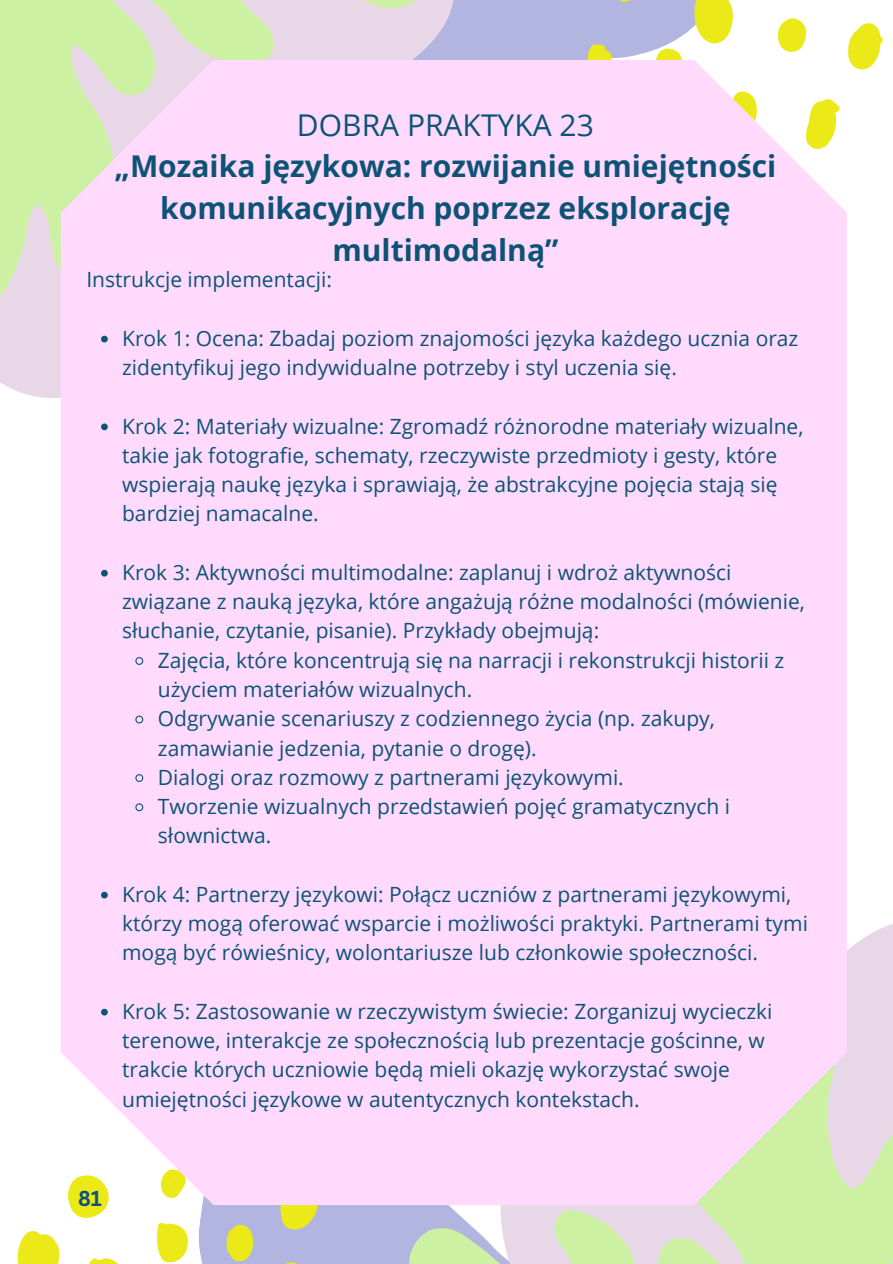
<style>
.page{position:relative;width:893px;height:1264px;background:#fff}
.page>*{position:absolute;margin:0;border:0;box-sizing:border-box;transform-origin:0 0}
.t1{font:700 30px/41.7px "Open Sans";color:#0c5376;text-align:center}
.t2{font:21px/29.2px "Open Sans";color:#0c5376}
.t3{font:700 21px "Canva Sans";color:#0c5376}
.s1{font-weight:400}
</style>
<div class="page">
<svg style="left:846px;top:884px;width:46px;height:74px"></svg>
<svg style="left:804px;top:958px;width:88px;height:305px;background:#dce2ca"></svg>
<div style="left:479px;top:0;width:108px;height:60px;background:#b1b5df"></div>
<svg style="left:360px;top:1204px;width:444px;height:59px;background:#d3ddcb"></svg>
<svg style="left:263px;top:0;width:216px;height:60px;background:#dcd2e2"></svg>
<svg style="left:0;top:0;width:263px;height:352px;background:#d3eab5"></svg>
<svg style="left:17px;top:1204px;width:314px;height:59px"></svg>
<svg style="left:587px;top:0;width:296px;height:70px"></svg>
<div style="left:61px;top:60px;width:785px;height:1144px;background:#ffdafd"></div>
<svg style="left:101px;top:336px;width:7px;height:6px"></svg>
<svg style="left:101px;top:423px;width:7px;height:7px"></svg>
<svg style="left:101px;top:570px;width:7px;height:6px"></svg>
<svg style="left:134px;top:656px;width:10px;height:9px"></svg>
<svg style="left:134px;top:714px;width:10px;height:10px"></svg>
<svg style="left:134px;top:773px;width:10px;height:9px"></svg>
<svg style="left:134px;top:802px;width:10px;height:10px"></svg>
<svg style="left:101px;top:891px;width:7px;height:7px"></svg>
<svg style="left:101px;top:1008px;width:7px;height:7px"></svg>
<p class="t1" style="left:114px;top:103px;width:663px"><span class="s1">DOBRA PRAKTYKA 23<br></span>„Mozaika językowa: rozwijanie umiejętności komunikacyjnych poprzez eksplorację multimodalną”</p>
<p class="t2" style="left:86px;top:264px;width:247px">Instrukcje implementacji:</p>
<p class="t2" style="left:122px;top:323px;width:677px">Krok 1: Ocena: Zbadaj poziom znajomości języka każdego ucznia oraz zidentyfikuj jego indywidualne potrzeby i styl uczenia się.</p>
<p class="t2" style="left:122px;top:411px;width:682px">Krok 2: Materiały wizualne: Zgromadź różnorodne materiały wizualne, takie jak fotografie, schematy, rzeczywiste przedmioty i gesty, które wspierają naukę języka i sprawiają, że abstrakcyjne pojęcia stają się bardziej namacalne.</p>
<p class="t2" style="left:122px;top:557px;width:684px">Krok 3: Aktywności multimodalne: zaplanuj i wdroż aktywności związane z nauką języka, które angażują różne modalności (mówienie, słuchanie, czytanie, pisanie). Przykłady obejmują:</p>
<h1 class="t2" style="left:158px;top:645px;width:628px">Zajęcia, które koncentrują się na narracji i rekonstrukcji historii z użyciem materiałów wizualnych.</h1>
<p class="t2" style="left:158px;top:703px;width:558px">Odgrywanie scenariuszy z codziennego życia (np. zakupy, zamawianie jedzenia, pytanie o drogę).</p>
<p class="t2" style="left:158px;top:762px;width:467px">Dialogi oraz rozmowy z partnerami językowymi.</p>
<p class="t2" style="left:158px;top:791px;width:573px">Tworzenie wizualnych przedstawień pojęć gramatycznych i słownictwa.</p>
<p class="t2" style="left:122px;top:879px;width:687px">Krok 4: Partnerzy językowi: Połącz uczniów z partnerami językowymi, którzy mogą oferować wsparcie i możliwości praktyki. Partnerami tymi mogą być rówieśnicy, wolontariusze lub członkowie społeczności.</p>
<p class="t2" style="left:122px;top:996px;width:652px">Krok 5: Zastosowanie w rzeczywistym świecie: Zorganizuj wycieczki terenowe, interakcje ze społecznością lub prezentacje gościnne, w trakcie których uczniowie będą mieli okazję wykorzystać swoje umiejętności językowe w autentycznych kontekstach.</p>
<p class="t3" style="left:78px;top:1183px;width:25px">81</p>
</div>
